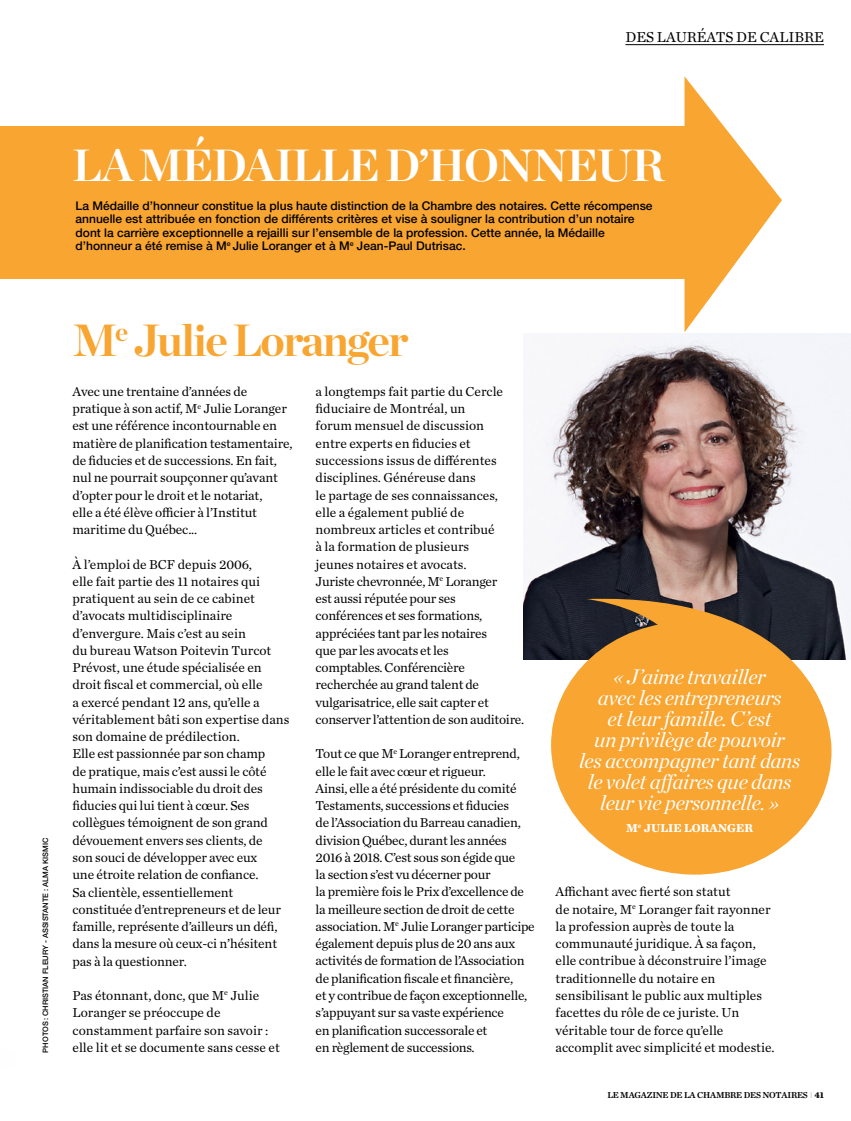
<style>
.page{position:relative;width:851px;height:1121px;background:#fff}
.page>*{position:absolute;margin:0;border:0;box-sizing:border-box;transform-origin:0 0}
.t1{font:700 45px "Chronicle Display";letter-spacing:-.04em;color:#fff}
.t2{font:700 45px "Chronicle Display";letter-spacing:-.04em;color:#f8a531}
.t3{font:italic 21px/21px "Chronicle Display";letter-spacing:-.01em;color:#fff;text-align:center}
.t4{font:15px "Chronicle Text G1";color:#000}
.t5{font:13.5px/17.2px "Chronicle Text G1";letter-spacing:-.01em;color:#000}
.t6{font:500 12px/13.5px "Helvetica Neue LT Std";color:#000}
.t7{font:700 12px "Chronicle Text G1";color:#fff}
.t8{font:9px "Chronicle Text G1 Semi";letter-spacing:-.02em;color:#000}
.t9{font:500 7.5px "Helvetica Neue LT Std";color:#000}
.s1{font-family:"Helvetica Neue LT Std";font-weight:200;font-size:8.25px}
.s2{font-family:"Chronicle Text G1";font-weight:700}
</style>
<div class="page">
<div style="left:0;top:126px;width:706px;height:152px;background:#f8a531"></div>
<svg style="left:684px;top:76px;width:97px;height:256px"></svg>
<hr style="left:625px;top:44px;width:199px;height:1px;background:#000">
<img style="left:523px;top:334px;width:327px;height:325px">
<svg style="left:550px;top:621px;width:282px;height:254px;fill:#f8a531"></svg>
<svg style="left:586px;top:592px;width:239px;height:159px"></svg>
<p class="t4" style="left:625px;top:26px;width:200px">DES LAURÉATS DE CALIBRE</p>
<h1 class="t1" style="left:72px;top:129px;width:593px">LA MÉDAILLE D’HONNEUR</h1>
<p class="t6" style="left:76px;top:199px;width:578px">La Médaille d’honneur constitue la plus haute distinction de la Chambre des notaires. Cette récompense annuelle est attribuée en fonction de différents critères et vise à souligner la contribution d’un notaire dont la carrière exceptionnelle a rejailli sur l’ensemble de la profession. Cette année, la Médaille d’honneur a été remise à M<sup>e</sup> Julie Loranger et à M<sup>e</sup> Jean-Paul Dutrisac.</p>
<p class="t9" style="left:41px;top:1052px;width:216px;rotate:-90deg">PHOTOS: CHRISTIAN FLEURY - ASSISTANTE : ALMA KISMIC</p>
<h1 class="t2" style="left:72px;top:304px;width:337px">M<sup>e</sup> Julie Loranger</h1>
<p class="t5" style="left:72px;top:382px;width:222px">Avec une trentaine d’années de pratique à son actif, M<sup>e</sup> Julie Loranger est une référence incontournable en matière de planification testamentaire, de fiducies et de successions. En fait, nul ne pourrait soupçonner qu’avant d’opter pour le droit et le notariat,<br>elle a été élève officier à l’Institut maritime du Québec...</p>
<p class="t5" style="left:72px;top:554px;width:218px">À l’emploi de BCF depuis 2006,<br>elle fait partie des 11 notaires qui pratiquent au sein de ce cabinet d’avocats multidisciplinaire d’envergure. Mais c’est au sein<br>du bureau Watson Poitevin Turcot Prévost, une étude spécialisée en droit fiscal et commercial, où elle<br>a exercé pendant 12 ans, qu’elle a véritablement bâti son expertise dans son domaine de prédilection.<br>Elle est passionnée par son champ<br>de pratique, mais c’est aussi le côté humain indissociable du droit des fiducies qui lui tient à cœur. Ses collègues témoignent de son grand dévouement envers ses clients, de<br>son souci de développer avec eux<br>une étroite relation de confiance.<br>Sa clientèle, essentiellement constituée d’entrepreneurs et de leur famille, représente d’ailleurs un défi, dans la mesure où ceux-ci n’hésitent pas à la questionner.</p>
<p class="t5" style="left:72px;top:986px;width:209px">Pas étonnant, donc, que M<sup>e</sup> Julie<br>Loranger se préoccupe de constamment parfaire son savoir : elle lit et se documente sans cesse et</p>
<p class="t5" style="left:315px;top:382px;width:210px">a longtemps fait partie du Cercle fiduciaire de Montréal, un<br>forum mensuel de discussion<br>entre experts en fiducies et successions issus de différentes disciplines. Généreuse dans<br>le partage de ses connaissances,<br>elle a également publié de nombreux articles et contribué<br>à la formation de plusieurs<br>jeunes notaires et avocats.<br>Juriste chevronnée, M<sup>e</sup> Loranger<br>est aussi réputée pour ses conférences et ses formations, appréciées tant par les notaires<br>que par les avocats et les<br>comptables. Conférencière recherchée au grand talent de vulgarisatrice, elle sait capter et conserver l’attention de son auditoire.</p>
<p class="t5" style="left:315px;top:744px;width:221px">Tout ce que M<sup>e</sup> Loranger entreprend, elle le fait avec cœur et rigueur.<br>Ainsi, elle a été présidente du comité Testaments, successions et fiducies<br>de l’Association du Barreau canadien, division Québec, durant les années 2016 à 2018. C’est sous son égide que<br>la section s’est vu décerner pour<br>la première fois le Prix d’excellence de la meilleure section de droit de cette association. M<sup>e</sup> Julie Loranger participe également depuis plus de 20 ans aux activités de formation de l’Association de planification fiscale et financière,<br>et y contribue de façon exceptionnelle, s’appuyant sur sa vaste expérience<br>en planification successorale et<br>en règlement de successions.</p>
<h2 class="t3" style="left:579px;top:664px;width:223px">« J’aime travailler<br>avec les entrepreneurs<br>et leur famille. C’est<br>un privilège de pouvoir<br>les accompagner tant dans le volet affaires que dans leur vie personnelle. »</h2>
<p class="t7" style="left:626px;top:818px;width:128px">M<sup>e</sup> JULIE LORANGER</p>
<p class="t5" style="left:555px;top:882px;width:220px">Affichant avec fierté son statut<br>de notaire, M<sup>e</sup> Loranger fait rayonner la profession auprès de toute la communauté juridique. À sa façon, elle contribue à déconstruire l’image traditionnelle du notaire en sensibilisant le public aux multiples facettes du rôle de ce juriste. Un véritable tour de force qu’elle accomplit avec simplicité et modestie.</p>
<p class="t8" style="left:607px;top:1088px;width:218px">LE MAGAZINE DE LA CHAMBRE DES NOTAIRES <span class="s1">I</span> <span class="s2">41</span></p>
</div>
